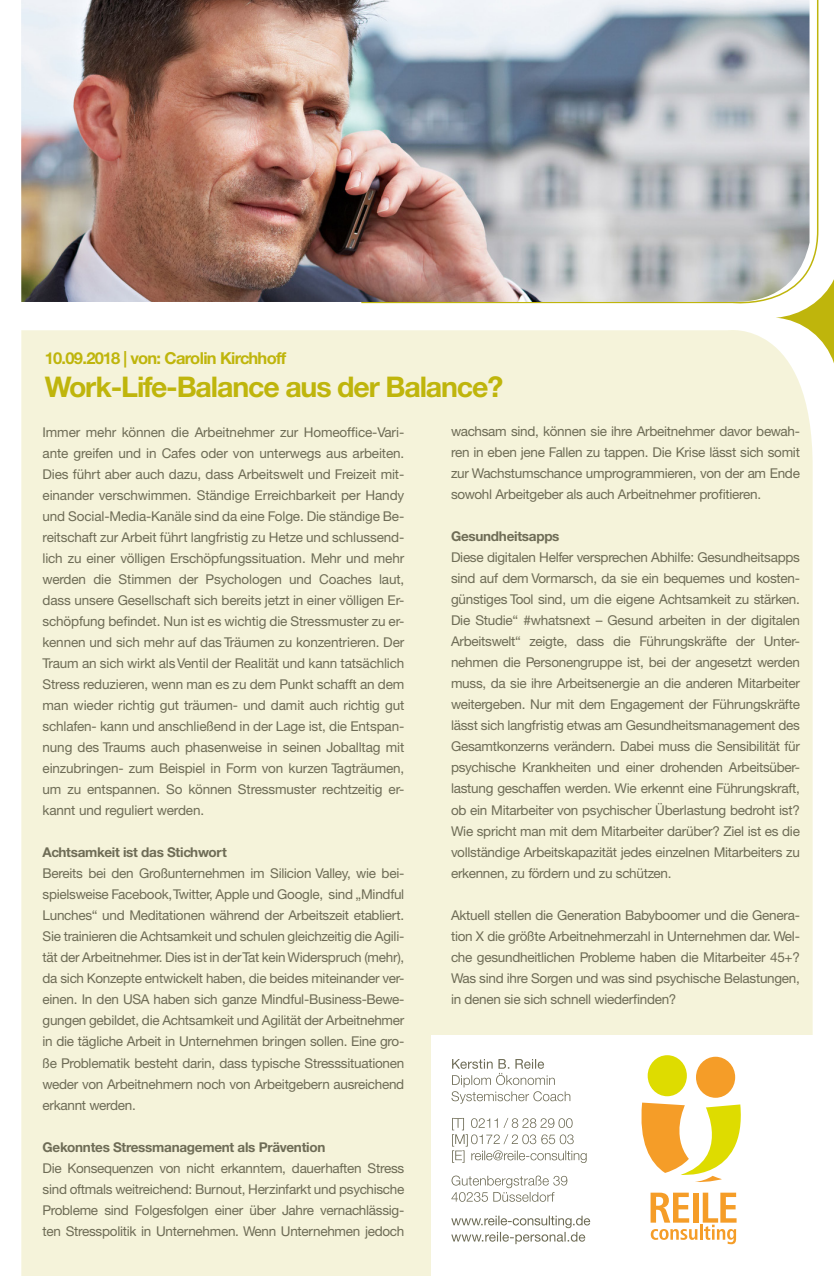
<style>
.page{position:relative;width:834px;height:1276px;background:#fff}
.page>*{position:absolute;margin:0;border:0;box-sizing:border-box;transform-origin:0 0}
.t1{font:700 28.5px "Helvetica Neue CE";letter-spacing:-.04em;color:#bfb50c}
.t2{font:700 16.5px "Helvetica Neue CE";letter-spacing:-.04em;color:#bfb50c}
.t3{font:13.5px/21px "Helvetica Neue CE";letter-spacing:-.02em;color:#6e6c56;text-align:justify}
.t4{font:700 13.5px "Helvetica Neue CE";letter-spacing:-.02em;color:#6e6c56}
</style>
<div class="page">
<div style="left:21px;top:330px;width:791px;height:946px;background:#f5f3da"></div>
<svg style="left:361px;top:0;width:458px;height:304px"></svg>
<img style="left:21px;top:0;width:788px;height:302px">
<svg style="left:775px;top:255px;width:58px;height:139px"></svg>
<div style="left:431px;top:1036px;width:402px;height:240px;background:#fff"></div>
<svg style="left:641px;top:1102px;width:99px;height:80px"></svg>
<div style="left:647px;top:1055px;width:39px;height:41px;background:#dedc00;border-radius:50%"></div>
<div style="left:695px;top:1056px;width:40px;height:41px;background:#f59d28;border-radius:50%"></div>
<svg style="left:650px;top:1192px;width:86px;height:52px"></svg>
<svg style="left:451px;top:1215px;width:139px;height:29px"></svg>
<svg style="left:451px;top:1175px;width:116px;height:26px"></svg>
<svg style="left:452px;top:1118px;width:134px;height:45px"></svg>
<svg style="left:451px;top:1059px;width:119px;height:44px"></svg>
<p class="t2" style="left:45px;top:348px;width:243px">10.09.2018 | von: Carolin Kirchhoff</p>
<h1 class="t1" style="left:45px;top:369px;width:460px">Work-Life-Balance aus der Balance?</h1>
<p class="t3" style="left:451px;top:421px;width:350px">wachsam sind, können sie ihre Arbeitnehmer davor bewah&shy;ren in eben jene Fallen zu tappen. Die Krise lässt sich somit zur Wachstumschance umprogrammieren, von der am Ende sowohl Arbeitgeber als auch Arbeitnehmer profitieren.</p>
<p class="t4" style="left:451px;top:528px;width:110px">Gesundheitsapps</p>
<p class="t3" style="left:451px;top:547px;width:350px">Diese digitalen Helfer versprechen Abhilfe: Gesundheitsapps sind auf dem Vormarsch, da sie ein bequemes und kosten&shy;günstiges Tool sind, um die eigene Achtsamkeit zu stärken.<br>Die Studie“ #whatsnext – Gesund arbeiten in der digitalen Arbeitswelt“ zeigte, dass die Führungskräfte der Unter&shy;nehmen die Personengruppe ist, bei der angesetzt werden muss, da sie ihre Arbeitsenergie an die anderen Mitarbeiter weitergeben. Nur mit dem Engagement der Führungskräfte lässt sich langfristig etwas am Gesundheitsmanagement des Gesamtkonzerns verändern. Dabei muss die Sensibilität für psychische Krankheiten und einer drohenden Arbeitsüber&shy;lastung geschaffen werden. Wie erkennt eine Führungskraft, ob ein Mitarbeiter von psychischer Überlastung bedroht ist?<br>Wie spricht man mit dem Mitarbeiter darüber? Ziel ist es die vollständige Arbeitskapazität jedes einzelnen Mitarbeiters zu erkennen, zu fördern und zu schützen.</p>
<p class="t3" style="left:451px;top:904px;width:350px">Aktuell stellen die Generation Babyboomer und die Genera&shy;tion X die größte Arbeitnehmerzahl in Unternehmen dar. Wel&shy;che gesundheitlichen Probleme haben die Mitarbeiter 45+?<br>Was sind ihre Sorgen und was sind psychische Belastungen, in denen sie sich schnell wiederfinden?</p>
<p class="t3" style="left:43px;top:422px;width:363px">Immer mehr können die Arbeitnehmer zur Homeoffice-Vari&shy;ante greifen und in Cafes oder von unterwegs aus arbeiten.<br>Dies führt aber auch dazu, dass Arbeitswelt und Freizeit mit&shy;einander verschwimmen. Ständige Erreichbarkeit per Handy und Social-Media-Kanäle sind da eine Folge. Die ständige Be&shy;reitschaft zur Arbeit führt langfristig zu Hetze und schlussend&shy;lich zu einer völligen Erschöpfungssituation. Mehr und mehr werden die Stimmen der Psychologen und Coaches laut, dass unsere Gesellschaft sich bereits jetzt in einer völligen Er&shy;schöpfung befindet. Nun ist es wichtig die Stressmuster zu er&shy;kennen und sich mehr auf das Träumen zu konzentrieren. Der Traum an sich wirkt als Ventil der Realität und kann tatsächlich Stress reduzieren, wenn man es zu dem Punkt schafft an dem man wieder richtig gut träumen- und damit auch richtig gut schlafen- kann und anschließend in der Lage ist, die Entspan&shy;nung des Traums auch phasenweise in seinen Joballtag mit einzubringen- zum Beispiel in Form von kurzen Tagträumen, um zu entspannen. So können Stressmuster rechtzeitig er&shy;kannt und reguliert werden.</p>
<p class="t4" style="left:43px;top:844px;width:186px">Achtsamkeit ist das Stichwort</p>
<p class="t3" style="left:43px;top:863px;width:363px">Bereits bei den Großunternehmen im Silicion Valley, wie bei&shy;spielsweise Facebook, Twitter, Apple und Google, sind „Mindful Lunches“ und Meditationen während der Arbeitszeit etabliert.<br>Sie trainieren die Achtsamkeit und schulen gleichzeitig die Agili&shy;tät der Arbeitnehmer. Dies ist in der Tat kein Widerspruch (mehr), da sich Konzepte entwickelt haben, die beides miteinander ver&shy;einen. In den USA haben sich ganze Mindful-Business-Bewe&shy;gungen gebildet, die Achtsamkeit und Agilität der Arbeitnehmer in die tägliche Arbeit in Unternehmen bringen sollen. Eine gro&shy;ße Problematik besteht darin, dass typische Stresssituationen weder von Arbeitnehmern noch von Arbeitgebern ausreichend erkannt werden.</p>
<p class="t4" style="left:43px;top:1138px;width:284px">Gekonntes Stressmanagement als Prävention</p>
<p class="t3" style="left:43px;top:1157px;width:363px">Die Konsequenzen von nicht erkanntem, dauerhaften Stress sind oftmals weitreichend: Burnout, Herzinfarkt und psychische Probleme sind Folgesfolgen einer über Jahre vernachlässig&shy;ten Stresspolitik in Unternehmen. Wenn Unternehmen jedoch</p>
</div>
